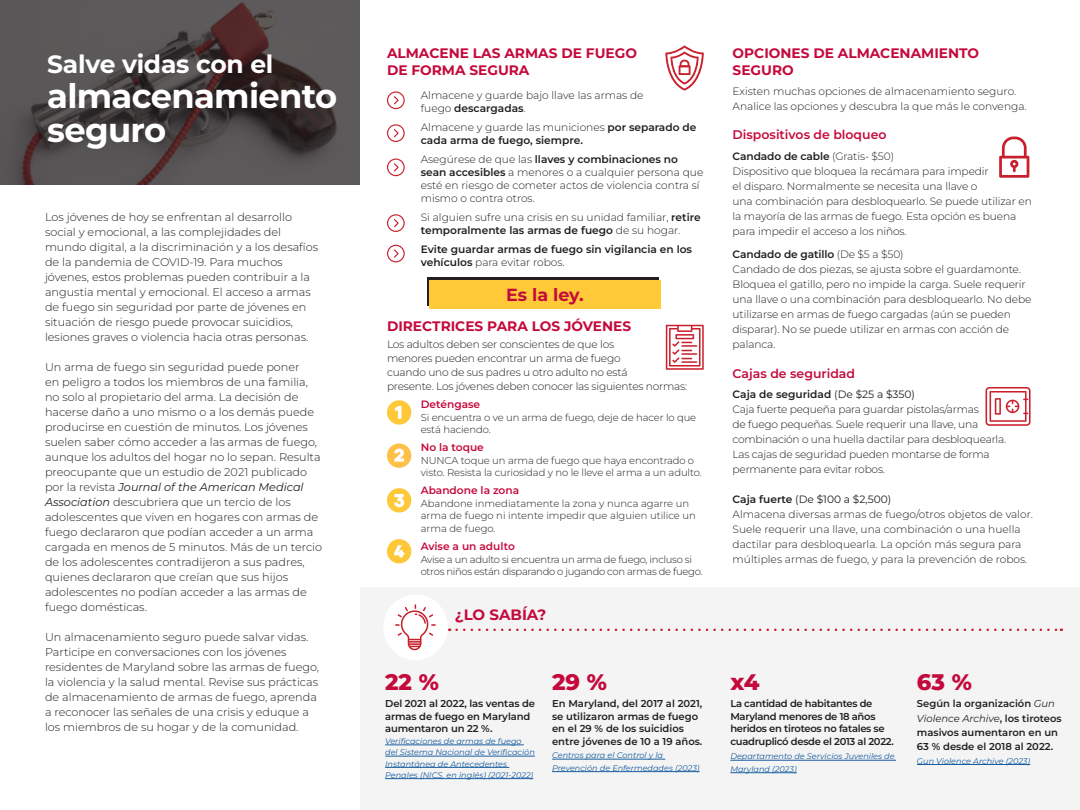
<style>
.page{position:relative;width:1080px;height:810px;background:#fff}
.page>*{position:absolute;margin:0;border:0;box-sizing:border-box;transform-origin:0 0}
.t1{font:700 33.75px/33.8px "Montserrat";letter-spacing:-.02em;color:#fff}
.t2{font:700 25px "Montserrat";letter-spacing:-.01em;color:#fff}
.t3{font:800 22.5px "Montserrat";color:#c40a3c}
.t4{font:700 17.5px "Montserrat";color:#c40a3c}
.t5{font:700 15px "Montserrat";color:#c40a3c}
.t6{font:700 13.75px/16.2px "Montserrat";color:#c40a3c}
.t7{font:600 12.5px "Montserrat";color:#c40a3c}
.t8{font:300 11.25px/15px "Montserrat";color:#231f20}
.t9{font:300 10.62px/15px "Montserrat";letter-spacing:-.01em;color:#231f20}
.t10{font:600 10.62px/13.1px "Montserrat";color:#231f20}
.t11{font:600 10.62px "Montserrat";color:#c40a3c}
.t12{font:10.62px "Montserrat";color:#231f20}
.t13{font:300 10px/12.5px "Montserrat";letter-spacing:-.01em;color:#231f20}
.t14{font:600 10px/12.5px "Montserrat";letter-spacing:-.01em;color:#231f20}
.t15{font:600 10px/12.5px "Montserrat";letter-spacing:-.03em;color:#231f20}
.t16{font:300 10px/12.5px "Montserrat";letter-spacing:-.03em;color:#231f20}
.t17{font:italic 8.12px/11.2px "Montserrat";color:#175d9e}
.s1{font-weight:400;font-style:italic}
.s2{font-weight:600}
.s3{font-weight:300}
.s4{font-weight:400}
</style>
<div class="page">
<svg style="left:387px;top:91px;width:18px;height:18px"></svg>
<svg style="left:387px;top:124px;width:18px;height:18px"></svg>
<svg style="left:387px;top:158px;width:18px;height:18px"></svg>
<svg style="left:387px;top:214px;width:18px;height:18px"></svg>
<svg style="left:387px;top:245px;width:18px;height:17px"></svg>
<div style="left:427px;top:278px;width:231px;height:28px;background:#231f20"></div>
<div style="left:429px;top:280px;width:232px;height:29px;background:#ffc938"></div>
<svg style="left:387px;top:400px;width:24px;height:25px"></svg>
<svg style="left:387px;top:444px;width:24px;height:24px"></svg>
<svg style="left:387px;top:488px;width:24px;height:25px"></svg>
<svg style="left:387px;top:539px;width:24px;height:24px"></svg>
<svg style="left:986px;top:387px;width:45px;height:39px"></svg>
<svg style="left:999px;top:137px;width:30px;height:41px"></svg>
<svg style="left:666px;top:325px;width:38px;height:45px"></svg>
<svg style="left:665px;top:46px;width:39px;height:45px"></svg>
<div style="left:360px;top:587px;width:720px;height:223px;background:#f4f4f4"></div>
<svg style="left:384px;top:595px;width:66px;height:65px"></svg>
<svg style="left:457px;top:629px;width:605px;height:2px"></svg>
<img style="left:0;top:0;width:360px;height:184px">
<hr style="left:385px;top:745px;width:139px;height:1px;background:#175d9e">
<hr style="left:385px;top:756px;width:150px;height:1px;background:#175d9e">
<hr style="left:385px;top:767px;width:124px;height:1px;background:#175d9e">
<hr style="left:385px;top:778px;width:148px;height:1px;background:#175d9e">
<hr style="left:730px;top:760px;width:166px;height:1px;background:#175d9e">
<hr style="left:730px;top:773px;width:67px;height:1px;background:#175d9e">
<hr style="left:917px;top:764px;width:113px;height:1px;background:#175d9e">
<hr style="left:552px;top:759px;width:113px;height:1px;background:#175d9e">
<hr style="left:552px;top:771px;width:148px;height:1px;background:#175d9e">
<p class="t2" style="left:47px;top:48px;width:228px">Salve vidas con el</p>
<p class="t1" style="left:47px;top:78px;width:292px">almacenamiento seguro</p>
<p class="t8" style="left:45px;top:209px;width:275px">Los jóvenes de hoy se enfrentan al desarrollo social y emocional, a las complejidades del mundo digital, a la discriminación y a los desafíos de la pandemia de COVID-19. Para muchos jóvenes, estos problemas pueden contribuir a la angustia mental y emocional. El acceso a armas de fuego sin seguridad por parte de jóvenes en situación de riesgo puede provocar suicidios, lesiones graves o violencia hacia otras personas.</p>
<p class="t8" style="left:45px;top:359px;width:279px">Un arma de fuego sin seguridad puede poner<br>en peligro a todos los miembros de una familia, no solo al propietario del arma. La decisión de hacerse daño a uno mismo o a los demás puede producirse en cuestión de minutos. Los jóvenes suelen saber cómo acceder a las armas de fuego, aunque los adultos del hogar no lo sepan. Resulta preocupante que un estudio de 2021 publicado por la revista <span class="s1">Journal of the American Medical Association</span> descubriera que un tercio de los adolescentes que viven en hogares con armas de fuego declararon que podían acceder a un arma cargada en menos de 5 minutos. Más de un tercio de los adolescentes contradijeron a sus padres, quienes declararon que creían que sus hijos adolescentes no podían acceder a las armas de fuego domésticas.</p>
<p class="t8" style="left:45px;top:629px;width:276px">Un almacenamiento seguro puede salvar vidas.<br>Participe en conversaciones con los jóvenes residentes de Maryland sobre las armas de fuego, la violencia y la salud mental. Revise sus prácticas de almacenamiento de armas de fuego, aprenda a reconocer las señales de una crisis y eduque a los miembros de su hogar y de la comunidad.</p>
<p class="t6" style="left:387px;top:45px;width:251px">ALMACENE LAS ARMAS DE FUEGO<br>DE FORMA SEGURA</p>
<p class="t9" style="left:421px;top:88px;width:224px;line-height:13.1px">Almacene y guarde bajo llave las armas de fuego <span class="s2">descargadas</span>.</p>
<p class="t10" style="left:421px;top:120px;width:277px"><span class="s3">Almacene y guarde las municiones</span> por separado de cada arma de fuego, siempre.</p>
<p class="t9" style="left:421px;top:152px;width:284px;line-height:13.1px">Asegúrese de que las <span class="s2">llaves y combinaciones no sean accesibles</span> a menores o a cualquier persona que esté en riesgo de cometer actos de violencia contra sí mismo o contra otros.</p>
<p class="t9" style="left:421px;top:210px;width:281px;line-height:13.1px">Si alguien sufre una crisis en su unidad familiar, <span class="s2">retire temporalmente las armas de fuego</span> de su hogar.</p>
<p class="t10" style="left:421px;top:242px;width:273px">Evite guardar armas de fuego sin vigilancia en los vehículos <span class="s3">para evitar robos.</span></p>
<p class="t4" style="left:506px;top:283px;width:79px">Es la ley.</p>
<p class="t6" style="left:387px;top:318px;width:246px">DIRECTRICES PARA LOS JÓVENES</p>
<p class="t9" style="left:387px;top:337px;width:302px;line-height:14px">Los adultos deben ser conscientes de que los<br>menores pueden encontrar un arma de fuego<br>cuando uno de sus padres u otro adulto no está<br>presente. Los jóvenes deben conocer las siguientes normas:</p>
<p class="t11" style="left:421px;top:397px;width:61px">Deténgase</p>
<p class="t13" style="left:421px;top:411px;width:277px">Si encuentra o ve un arma de fuego, deje de hacer lo que está haciendo.</p>
<p class="t11" style="left:421px;top:440px;width:65px">No la toque</p>
<p class="t13" style="left:421px;top:454px;width:282px">NUNCA toque un arma de fuego que haya encontrado o visto. Resista la curiosidad y no le lleve el arma a un adulto.</p>
<p class="t11" style="left:421px;top:484px;width:100px">Abandone la zona</p>
<p class="t13" style="left:421px;top:497px;width:277px">Abandone inmediatamente la zona y nunca agarre un arma de fuego ni intente impedir que alguien utilice un arma de fuego.</p>
<p class="t11" style="left:421px;top:539px;width:96px">Avise a un adulto</p>
<p class="t16" style="left:421px;top:552px;width:283px">Avise a un adulto si encuentra un arma de fuego, incluso si otros niños están disparando o jugando con armas de fuego.</p>
<p class="t5" style="left:455px;top:605px;width:93px">¿LO SABÍA?</p>
<p class="t3" style="left:385px;top:667px;width:55px">22 %</p>
<p class="t3" style="left:552px;top:667px;width:56px">29 %</p>
<p class="t6" style="left:733px;top:45px;width:248px">OPCIONES DE ALMACENAMIENTO<br>SEGURO</p>
<p class="t9" style="left:733px;top:84px;width:296px">Existen muchas opciones de almacenamiento seguro.<br>Analice las opciones y descubra la que más le convenga.</p>
<p class="t7" style="left:733px;top:126px;width:155px">Dispositivos de bloqueo</p>
<p class="t10" style="left:733px;top:149px;width:163px">Candado de cable <span class="s3">(Gratis- $50)</span></p>
<p class="t9" style="left:733px;top:163px;width:301px">Dispositivo que bloquea la recámara para impedir<br>el disparo. Normalmente se necesita una llave o<br>una combinación para desbloquearlo. Se puede utilizar en la mayoría de las armas de fuego. Esta opción es buena para impedir el acceso a los niños.</p>
<p class="t10" style="left:733px;top:247px;width:173px">Candado de gatillo <span class="s3">(De $5 a $50)</span></p>
<p class="t9" style="left:733px;top:261px;width:300px">Candado de dos piezas, se ajusta sobre el guardamonte.<br>Bloquea el gatillo, pero no impide la carga. Suele requerir una llave o una combinación para desbloquearlo. No debe utilizarse en armas de fuego cargadas (aún se pueden disparar). No se puede utilizar en armas con acción de palanca.</p>
<p class="t7" style="left:733px;top:365px;width:124px">Cajas de seguridad</p>
<p class="t10" style="left:733px;top:388px;width:184px">Caja de seguridad <span class="s4">(De $25 a $350)</span></p>
<p class="t9" style="left:733px;top:402px;width:275px">Caja fuerte pequeña para guardar pistolas/armas<br>de fuego pequeñas. Suele requerir una llave, una combinación o una huella dactilar para desbloquearla.<br>Las cajas de seguridad pueden montarse de forma permanente para evitar robos.</p>
<p class="t12" style="left:733px;top:492px;width:160px"><span class="s2">Caja fuerte</span> (De $100 a $2,500)</p>
<p class="t9" style="left:733px;top:507px;width:302px">Almacena diversas armas de fuego/otros objetos de valor.<br>Suele requerir una llave, una combinación o una huella dactilar para desbloquearla. La opción más segura para múltiples armas de fuego, y para la prevención de robos.</p>
<p class="t3" style="left:731px;top:667px;width:30px">x4</p>
<p class="t3" style="left:917px;top:667px;width:56px">63 %</p>
<p class="t14" style="left:385px;top:697px;width:151px">Del 2021 al 2022, las ventas de armas de fuego en Maryland aumentaron un 22 %.</p>
<p class="t14" style="left:552px;top:697px;width:152px">En Maryland, del 2017 al 2021, se utilizaron armas de fuego en el 29 % de los suicidios entre jóvenes de 10 a 19 años.</p>
<p class="t15" style="left:730px;top:697px;width:165px">La cantidad de habitantes de<br>Maryland menores de 18 años heridos en tiroteos no fatales se cuadruplicó desde el 2013 al 2022.</p>
<p class="t14" style="left:917px;top:696px;width:146px;line-height:14.4px">Según la organización <span class="s1">Gun<br>Violence Archive</span>, los tiroteos masivos aumentaron en un<br>63 % desde el 2018 al 2022.</p>
<p class="t17" style="left:385px;top:735px;width:151px">Verificaciones de armas de fuego del Sistema Nacional de Verificación Instantánea de Antecedentes Penales (NICS, en inglés) (2021-2022)</p>
<p class="t17" style="left:552px;top:749px;width:149px;line-height:12.5px">Centros para el Control y la<br>Prevención de Enfermedades (2023)</p>
<p class="t17" style="left:730px;top:750px;width:166px;line-height:12.5px">Departamento de Servicios Juveniles de<br>Maryland (2023)</p>
<p class="t17" style="left:917px;top:755px;width:115px">Gun Violence Archive (2023)</p>
</div>
